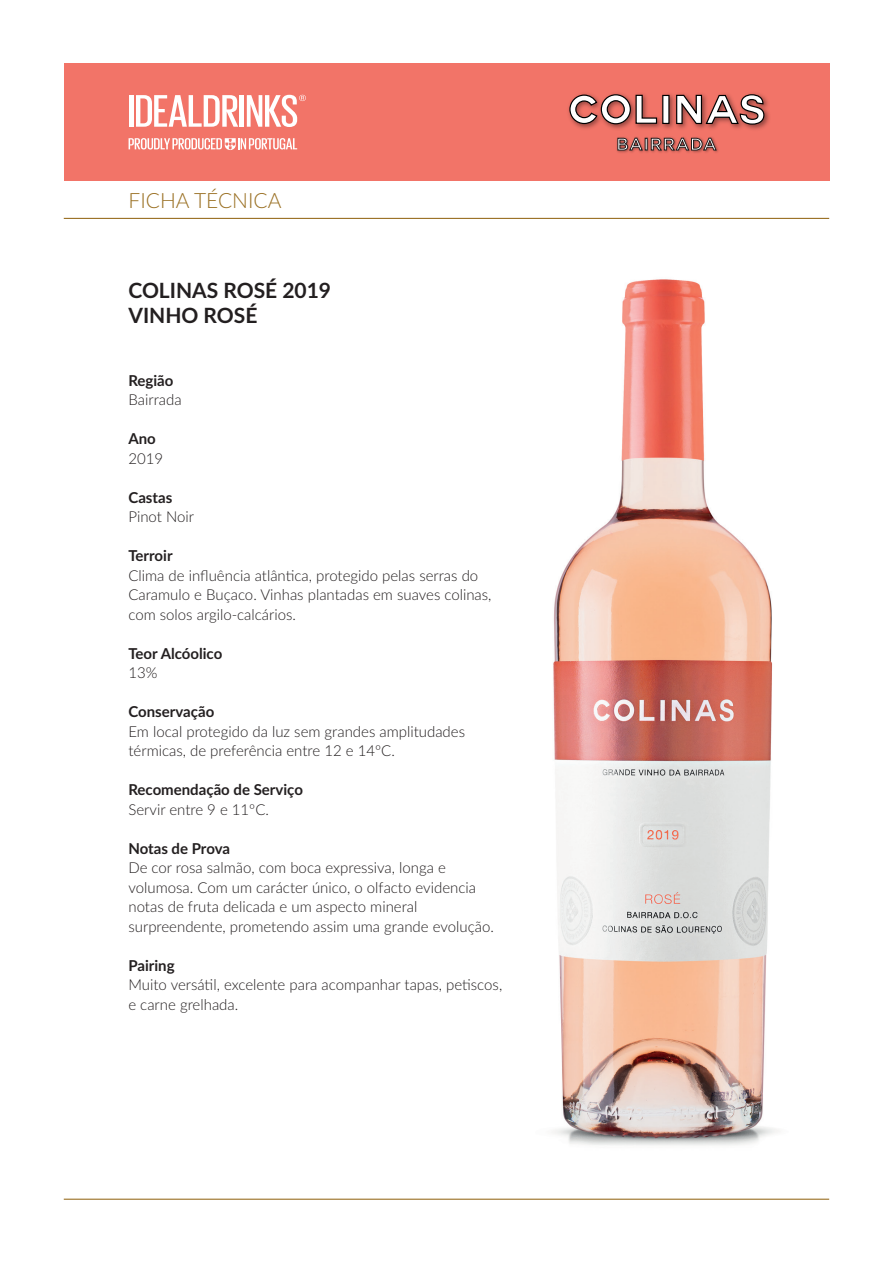
<style>
.page{position:relative;width:893px;height:1263px;background:#fff}
.page>*{position:absolute;margin:0;border:0;box-sizing:border-box;transform-origin:0 0}
.t1{font:700 21px/25.2px "Lato";color:#231f20}
.t2{font:300 21px "Lato";color:#9a7023}
.t3{font:300 15px/19.5px "Lato";color:#231f20}
.t4{font:700 15px "Lato";color:#231f20}
</style>
<div class="page">
<img style="left:536px;top:217px;width:252px;height:929px">
<div style="left:64px;top:64px;width:765px;height:117px;background:#f27468"></div>
<hr style="left:129px;top:95px;width:4px;height:32px;background:#fff">
<svg style="left:136px;top:95px;width:102px;height:32px"></svg>
<hr style="left:240px;top:95px;width:4px;height:32px;background:#fff">
<svg style="left:247px;top:95px;width:59px;height:32px"></svg>
<svg style="left:129px;top:138px;width:168px;height:12px"></svg>
<img style="left:568px;top:93px;width:201px;height:37px">
<svg style="left:569px;top:94px;width:89px;height:31px"></svg>
<div style="left:662px;top:95px;width:8px;height:29px;background:#fff;border:1px solid #000001"></div>
<svg style="left:675px;top:94px;width:90px;height:31px"></svg>
<img style="left:616px;top:137px;width:103px;height:16px">
<svg style="left:617px;top:138px;width:100px;height:13px"></svg>
<hr style="left:64px;top:218px;width:765px;height:1px;background:#9a7023">
<hr style="left:64px;top:1198px;width:765px;height:2px;background:#9a7023">
<h1 class="t2" style="left:129px;top:186px;width:154px">FICHA TÉCNICA</h1>
<h1 class="t1" style="left:128px;top:277px;width:204px">COLINAS ROSÉ 2019<br>VINHO ROSÉ</h1>
<p class="t4" style="left:128px;top:369px;width:47px">Região</p>
<p class="t3" style="left:128px;top:389px;width:55px">Bairrada</p>
<p class="t4" style="left:128px;top:428px;width:29px">Ano</p>
<p class="t3" style="left:128px;top:448px;width:36px">2019</p>
<p class="t4" style="left:128px;top:486px;width:45px">Castas</p>
<p class="t3" style="left:128px;top:506px;width:67px">Pinot Noir</p>
<p class="t4" style="left:128px;top:545px;width:46px">Terroir</p>
<p class="t3" style="left:128px;top:565px;width:365px">Clima de influência atlântica, protegido pelas serras do<br>Caramulo e Buçaco. Vinhas plantadas em suaves colinas, com solos argilo-calcários.</p>
<p class="t4" style="left:128px;top:642px;width:95px">Teor Alcóolico</p>
<p class="t3" style="left:128px;top:662px;width:31px">13%</p>
<p class="t4" style="left:128px;top:701px;width:87px">Conservação</p>
<p class="t3" style="left:128px;top:721px;width:338px">Em local protegido da luz sem grandes amplitudades térmicas, de preferência entre 12 e 14ºC.</p>
<p class="t4" style="left:128px;top:779px;width:176px">Recomendação de Serviço</p>
<p class="t3" style="left:128px;top:799px;width:142px">Servir entre 9 e 11ºC.</p>
<p class="t4" style="left:128px;top:837px;width:103px">Notas de Prova</p>
<p class="t3" style="left:128px;top:857px;width:367px">De cor rosa salmão, com boca expressiva, longa e volumosa. Com um carácter único, o olfacto evidencia notas de fruta delicada e um aspecto mineral surpreendente, prometendo assim uma grande evolução.</p>
<p class="t4" style="left:128px;top:954px;width:48px">Pairing</p>
<p class="t3" style="left:128px;top:974px;width:375px">Muito versátil, excelente para acompanhar tapas, petiscos, e carne grelhada.</p>
</div>
